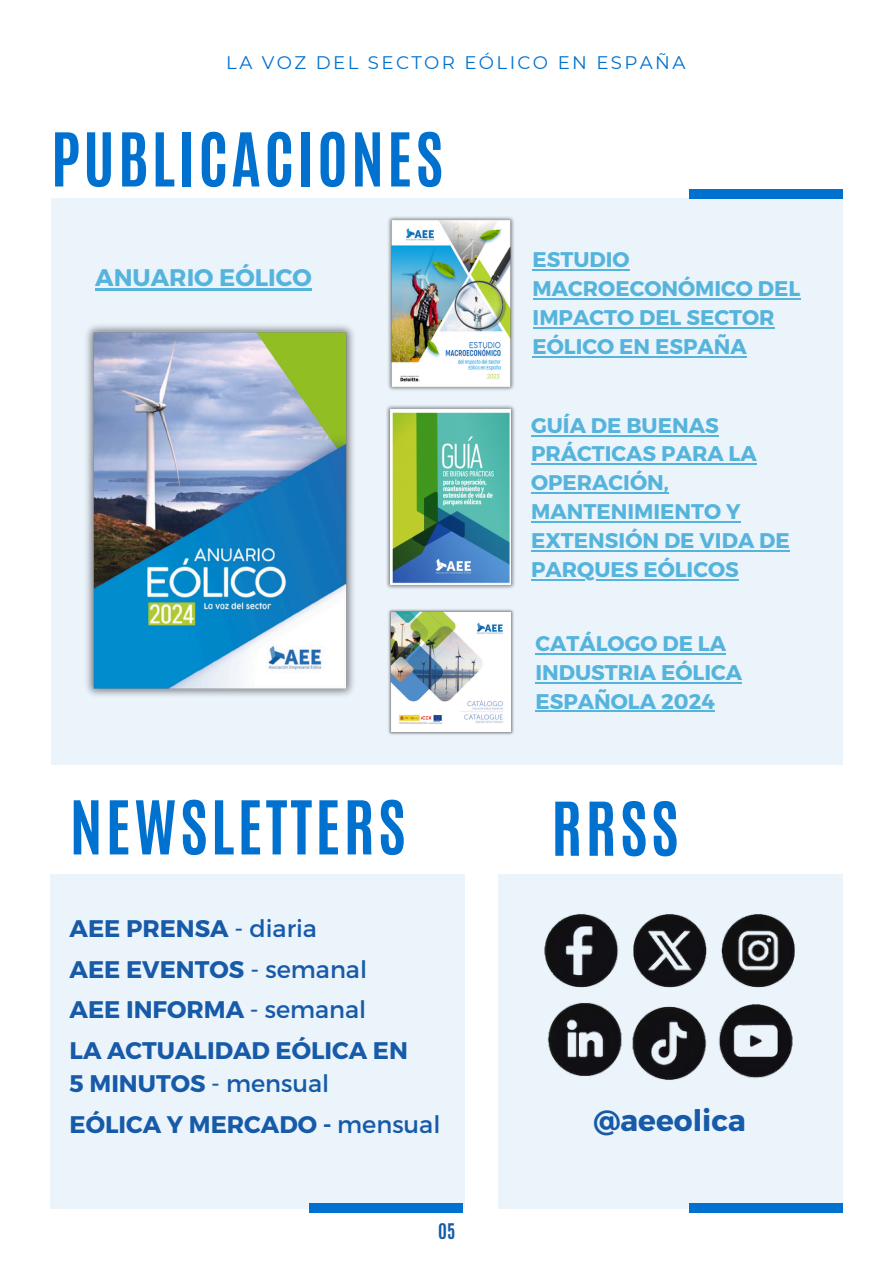
<style>
.page{position:relative;width:894px;height:1264px;background:#fff}
.page>*{position:absolute;margin:0;border:0;box-sizing:border-box;transform-origin:0 0}
.t1{font:700 63px "Antonio";letter-spacing:.05em;color:#0071ce}
.t2{font:700 29.55px "Montserrat";color:#165aa8}
.t3{font:700 24px/32.7px "Montserrat";color:#165aa8}
.t4{font:700 24px "Montserrat";color:#55b4dc}
.t5{font:700 21.15px/28.8px "Montserrat";color:#55b4dc}
.t6{font:18.15px "Montserrat";letter-spacing:.13em;color:#0071ce}
.t7{font:700 18px "Antonio";color:#165aa8}
.s1{font-weight:400}
</style>
<div class="page">
<div style="left:51px;top:198px;width:791px;height:566px;background:#ebf3fb"></div>
<div style="left:51px;top:873px;width:413px;height:335px;background:#ebf3fb"></div>
<div style="left:497px;top:873px;width:345px;height:335px;background:#ebf3fb"></div>
<div style="left:689px;top:189px;width:153px;height:9px;background:#0071ce"></div>
<div style="left:689px;top:1203px;width:153px;height:9px;background:#0071ce"></div>
<div style="left:309px;top:1203px;width:153px;height:9px;background:#0071ce"></div>
<img style="left:86px;top:325px;width:268px;height:371px">
<img style="left:386px;top:405px;width:129px;height:184px">
<img style="left:388px;top:609px;width:126px;height:126px">
<img style="left:388px;top:217px;width:126px;height:173px">
<hr style="left:95px;top:288px;width:217px;height:3px;background:#55b4dc">
<hr style="left:531px;top:434px;width:187px;height:2px;background:#55b4dc">
<hr style="left:531px;top:463px;width:225px;height:2px;background:#55b4dc">
<hr style="left:531px;top:492px;width:137px;height:2px;background:#55b4dc">
<hr style="left:531px;top:521px;width:209px;height:2px;background:#55b4dc">
<hr style="left:531px;top:550px;width:258px;height:2px;background:#55b4dc">
<hr style="left:531px;top:578px;width:207px;height:2px;background:#55b4dc">
<hr style="left:535px;top:652px;width:191px;height:2px;background:#55b4dc">
<hr style="left:535px;top:681px;width:207px;height:2px;background:#55b4dc">
<hr style="left:535px;top:710px;width:179px;height:2px;background:#55b4dc">
<hr style="left:532px;top:269px;width:97px;height:2px;background:#55b4dc">
<hr style="left:532px;top:298px;width:268px;height:2px;background:#55b4dc">
<hr style="left:532px;top:327px;width:242px;height:2px;background:#55b4dc">
<hr style="left:532px;top:356px;width:214px;height:1px;background:#55b4dc">
<img style="left:544px;top:914px;width:251px;height:74px">
<img style="left:547px;top:1002px;width:75px;height:75px">
<img style="left:632px;top:1006px;width:75px;height:74px">
<img style="left:719px;top:1004px;width:74px;height:74px">
<p class="t6" style="left:226px;top:51px;width:460px">LA VOZ DEL SECTOR EÓLICO EN ESPAÑA</p>
<p class="t1" style="left:51px;top:114px;width:393px">PUBLICACIONES</p>
<h5 class="t4" style="left:95px;top:262px;width:218px">ANUARIO EÓLICO</h5>
<p class="t1" style="left:70px;top:782px;width:337px">NEWSLETTERS</p>
<h4 class="t3" style="left:70px;top:910px;width:249px">AEE PRENSA <span class="s1">- diaria</span></h4>
<h4 class="t3" style="left:70px;top:951px;width:299px">AEE EVENTOS <span class="s1">- semanal</span></h4>
<h4 class="t3" style="left:70px;top:992px;width:298px">AEE INFORMA <span class="s1">- semanal</span></h4>
<h4 class="t5" style="left:532px;top:244px;width:269px">ESTUDIO<br>MACROECONÓMICO DEL<br>IMPACTO DEL SECTOR<br>EÓLICO EN ESPAÑA</h4>
<h5 class="t5" style="left:531px;top:409px;width:260px">GUÍA DE BUENAS<br>PRÁCTICAS PARA LA<br>OPERACIÓN,<br>MANTENIMIENTO Y<br>EXTENSIÓN DE VIDA DE</h5>
<h5 class="t5" style="left:531px;top:553px;width:209px">PARQUES EÓLICOS</h5>
<h1 class="t5" style="left:535px;top:628px;width:208px">CATÁLOGO DE LA<br>INDUSTRIA EÓLICA<br>ESPAÑOLA 2024</h1>
<p class="t1" style="left:551px;top:783px;width:129px">RRSS</p>
<h4 class="t3" style="left:70px;top:1033px;width:340px">LA ACTUALIDAD EÓLICA EN<br>5 MINUTOS <span class="s1">- mensual</span></h4>
<p class="t3" style="left:70px;top:1106px;width:372px">EÓLICA Y MERCADO - <span class="s1">mensual</span></p>
<h1 class="t2" style="left:593px;top:1101px;width:154px">@aeeolica</h1>
<p class="t7" style="left:438px;top:1217px;width:19px">05</p>
</div>
